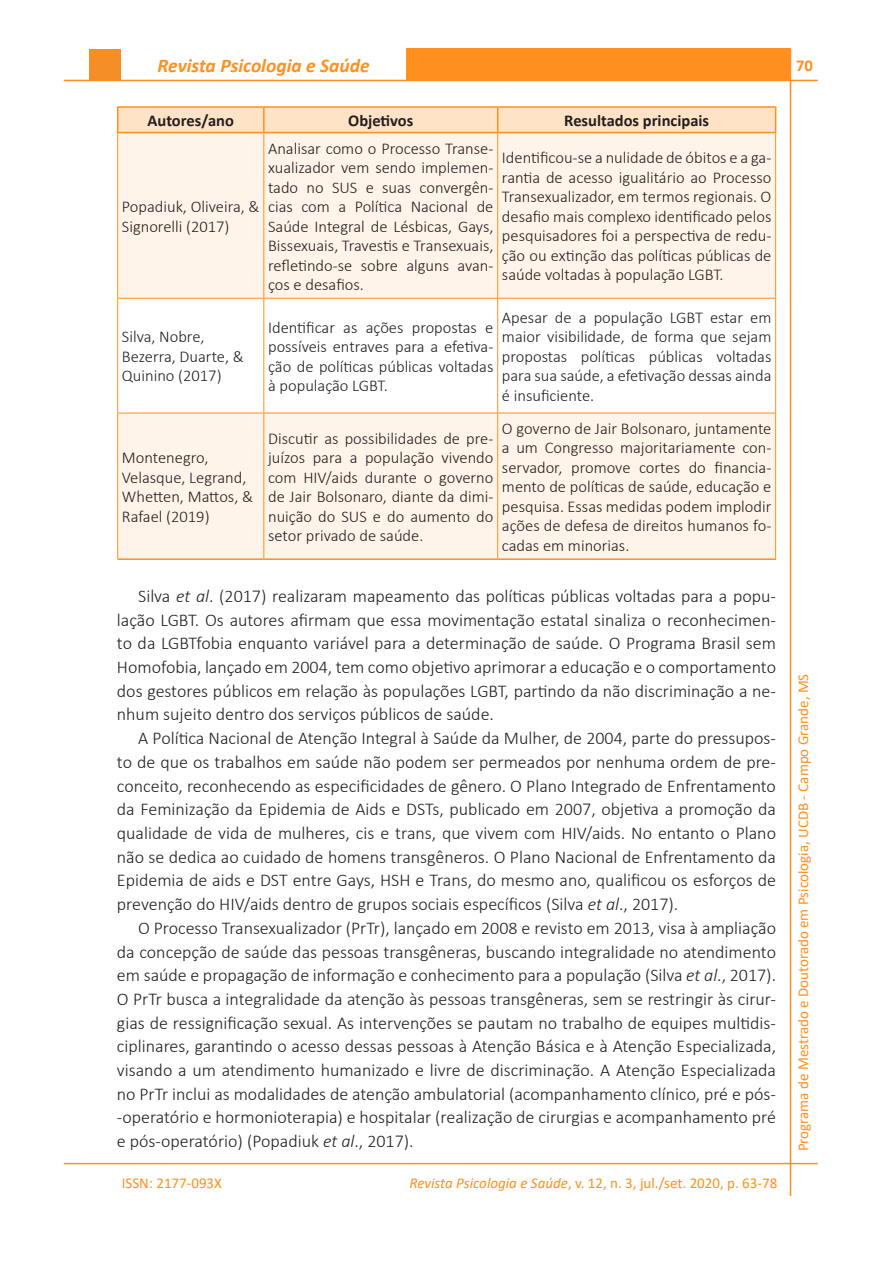
<style>
.page{position:relative;width:893px;height:1263px;background:#fff}
.page>*{position:absolute;margin:0;border:0;box-sizing:border-box;transform-origin:0 0}
.t1{font:italic 700 19.5px "Calibri";color:#ff8f1e}
.Corpo_do_texto{font:300 18px/23.7px "Calibri";color:#231f20;text-align:justify}
.Tabela_corpo{font:300 16.5px/19.5px "Calibri";color:#231f20;text-align:justify}
.Tabela_corpo-2{font:700 16.5px "Calibri";color:#231f20}
.t2{font:700 16.5px "Calibri";color:#ff8f1e}
.t3{font:15px "Calibri";color:#ff8f1e}
.s1{color:#fff}
.s2{font-style:italic}
</style>
<div class="page">
<div style="left:406px;top:49px;width:384px;height:32px;background:#ff8f1e"></div>
<hr style="left:64px;top:80px;width:754px;height:1px;background:#ff8f1e">
<hr style="left:790px;top:49px;width:1px;height:1147px;background:#ff8f1e">
<hr style="left:64px;top:1163px;width:754px;height:1px;background:#ff8f1e">
<div style="left:89px;top:49px;width:32px;height:31px;background:#f68e27"></div>
<svg style="left:118px;top:133px;width:657px;height:425px;fill:#fff4e9"></svg>
<hr style="left:117px;top:133px;width:1px;height:165px;background:#ff8f1e">
<hr style="left:263px;top:133px;width:1px;height:165px;background:#ff8f1e">
<hr style="left:497px;top:133px;width:1px;height:165px;background:#ff8f1e">
<hr style="left:775px;top:133px;width:1px;height:165px;background:#ff8f1e">
<hr style="left:117px;top:298px;width:147px;height:1px;background:#ff8f1e">
<hr style="left:117px;top:299px;width:1px;height:114px;background:#ff8f1e">
<hr style="left:264px;top:298px;width:234px;height:1px;background:#ff8f1e">
<hr style="left:263px;top:299px;width:1px;height:114px;background:#ff8f1e">
<hr style="left:498px;top:298px;width:278px;height:1px;background:#ff8f1e">
<hr style="left:497px;top:299px;width:1px;height:114px;background:#ff8f1e">
<hr style="left:775px;top:299px;width:1px;height:114px;background:#ff8f1e">
<hr style="left:117px;top:413px;width:147px;height:1px;background:#ff8f1e">
<hr style="left:117px;top:413px;width:1px;height:145px;background:#ff8f1e">
<hr style="left:264px;top:413px;width:234px;height:1px;background:#ff8f1e">
<hr style="left:263px;top:413px;width:1px;height:145px;background:#ff8f1e">
<hr style="left:498px;top:413px;width:278px;height:1px;background:#ff8f1e">
<hr style="left:497px;top:413px;width:1px;height:145px;background:#ff8f1e">
<hr style="left:775px;top:413px;width:1px;height:145px;background:#ff8f1e">
<hr style="left:117px;top:106px;width:147px;height:2px;background:#ff8f1e">
<hr style="left:264px;top:106px;width:234px;height:2px;background:#ff8f1e">
<hr style="left:498px;top:106px;width:278px;height:2px;background:#ff8f1e">
<svg style="left:117px;top:107px;width:659px;height:25px;background:#ffdebe"></svg>
<hr style="left:117px;top:132px;width:147px;height:1px;background:#ff8f1e">
<hr style="left:264px;top:132px;width:234px;height:1px;background:#ff8f1e">
<hr style="left:498px;top:132px;width:278px;height:1px;background:#ff8f1e">
<hr style="left:117px;top:558px;width:147px;height:2px;background:#ff8f1e">
<hr style="left:264px;top:558px;width:234px;height:2px;background:#ff8f1e">
<hr style="left:498px;top:558px;width:278px;height:2px;background:#ff8f1e">
<p class="t1" style="left:158px;top:52px;width:219px">Revista Psicologia e Saúde<span class="s1">.</span></p>
<p class="t2" style="left:796px;top:54px;width:18px">70</p>
<p class="Tabela_corpo-2" style="left:148px;top:109px;width:88px">Autores/ano</p>
<p class="Tabela_corpo-2" style="left:348px;top:109px;width:67px">Objetivos</p>
<p class="Tabela_corpo-2" style="left:564px;top:109px;width:146px">Resultados principais</p>
<p class="Tabela_corpo" style="left:122px;top:197px;width:139px">Popadiuk, Oliveira, &amp;<br>Signorelli (2017)</p>
<p class="Tabela_corpo" style="left:268px;top:138px;width:227px">Analisar como o Processo Transe&shy;xualizador vem sendo implemen&shy;tado no SUS e suas convergên&shy;cias com a Política Nacional de Saúde Integral de Lésbicas, Gays, Bissexuais, Travestis e Transexuais, refletindo-se sobre alguns avan&shy;ços e desafios.</p>
<p class="Tabela_corpo" style="left:502px;top:148px;width:271px">Identificou-se a nulidade de óbitos e a ga&shy;rantia de acesso igualitário ao Processo Transexualizador, em termos regionais. O desafio mais complexo identificado pelos pesquisadores foi a perspectiva de redu&shy;ção ou extinção das políticas públicas de saúde voltadas à população LGBT.</p>
<p class="Tabela_corpo" style="left:122px;top:327px;width:123px;text-align:left">Silva, Nobre,<br>Bezerra, Duarte, &amp;<br>Quinino (2017)</p>
<p class="Tabela_corpo" style="left:268px;top:317px;width:227px">Identificar as ações propostas e possíveis entraves para a efetiva&shy;ção de políticas públicas voltadas à população LGBT.</p>
<p class="Tabela_corpo" style="left:502px;top:307px;width:271px">Apesar de a população LGBT estar em maior visibilidade, de forma que sejam propostas políticas públicas voltadas para sua saúde, a efetivação dessas ainda é insuficiente.</p>
<p class="Tabela_corpo" style="left:268px;top:428px;width:227px">Discutir as possibilidades de pre&shy;juízos para a população vivendo com HIV/aids durante o governo de Jair Bolsonaro, diante da dimi&shy;nuição do SUS e do aumento do setor privado de saúde.</p>
<p class="Tabela_corpo" style="left:502px;top:418px;width:271px">O governo de Jair Bolsonaro, juntamente a um Congresso majoritariamente con&shy;servador, promove cortes do financia&shy;mento de políticas de saúde, educação e pesquisa. Essas medidas podem implodir ações de defesa de direitos humanos fo&shy;cadas em minorias.</p>
<p class="Corpo_do_texto" style="left:117px;top:584px;width:661px;text-indent:21px">Silva <span class="s2">et al</span>. (2017) realizaram mapeamento das políticas públicas voltadas para a popu&shy;lação LGBT. Os autores afirmam que essa movimentação estatal sinaliza o reconhecimen&shy;to da LGBTfobia enquanto variável para a determinação de saúde. O Programa Brasil sem Homofobia, lançado em 2004, tem como objetivo aprimorar a educação e o comportamento dos gestores públicos em relação às populações LGBT, partindo da não discriminação a ne&shy;nhum sujeito dentro dos serviços públicos de saúde.</p>
<p class="Corpo_do_texto" style="left:117px;top:726px;width:661px;text-indent:21px">A Política Nacional de Atenção Integral à Saúde da Mulher, de 2004, parte do pressupos&shy;to de que os trabalhos em saúde não podem ser permeados por nenhuma ordem de pre&shy;conceito, reconhecendo as especificidades de gênero. O Plano Integrado de Enfrentamento da Feminização da Epidemia de Aids e DSTs, publicado em 2007, objetiva a promoção da qualidade de vida de mulheres, cis e trans, que vivem com HIV/aids. No entanto o Plano não se dedica ao cuidado de homens transgêneros. O Plano Nacional de Enfrentamento da Epidemia de aids e DST entre Gays, HSH e Trans, do mesmo ano, qualificou os esforços de prevenção do HIV/aids dentro de grupos sociais específicos (Silva <span class="s2">et al</span>., 2017).</p>
<p class="Corpo_do_texto" style="left:117px;top:916px;width:661px;text-indent:21px">O Processo Transexualizador (PrTr), lançado em 2008 e revisto em 2013, visa à ampliação da concepção de saúde das pessoas transgêneras, buscando integralidade no atendimento em saúde e propagação de informação e conhecimento para a população (Silva <span class="s2">et al</span>., 2017).<br>O PrTr busca a integralidade da atenção às pessoas transgêneras, sem se restringir às cirur&shy;gias de ressignificação sexual. As intervenções se pautam no trabalho de equipes multidis&shy;ciplinares, garantindo o acesso dessas pessoas à Atenção Básica e à Atenção Especializada, visando a um atendimento humanizado e livre de discriminação. A Atenção Especializada no PrTr inclui as modalidades de atenção ambulatorial (acompanhamento clínico, pré e pós--operatório e hormonioterapia) e hospitalar (realização de cirurgias e acompanhamento pré e pós-operatório) (Popadiuk <span class="s2">et al</span>., 2017).</p>
<p class="Tabela_corpo" style="left:122px;top:448px;width:133px;text-align:left">Montenegro,<br>Velasque, Legrand,<br>Whetten, Mattos, &amp;<br>Rafael (2019)</p>
<p class="t3" style="left:122px;top:1173px;width:102px">ISSN: 2177-093X</p>
<p class="t3" style="left:409px;top:1173px;width:369px"><span class="s2">Revista Psicologia e Saúde</span>, v. 12, n. 3, jul./set. 2020, p. 63-78</p>
<p class="t3" style="left:793px;top:1151px;width:479px;rotate:-90deg">Programa de Mestrado e Doutorado em Psicologia, UCDB - Campo Grande, MS</p>
</div>
